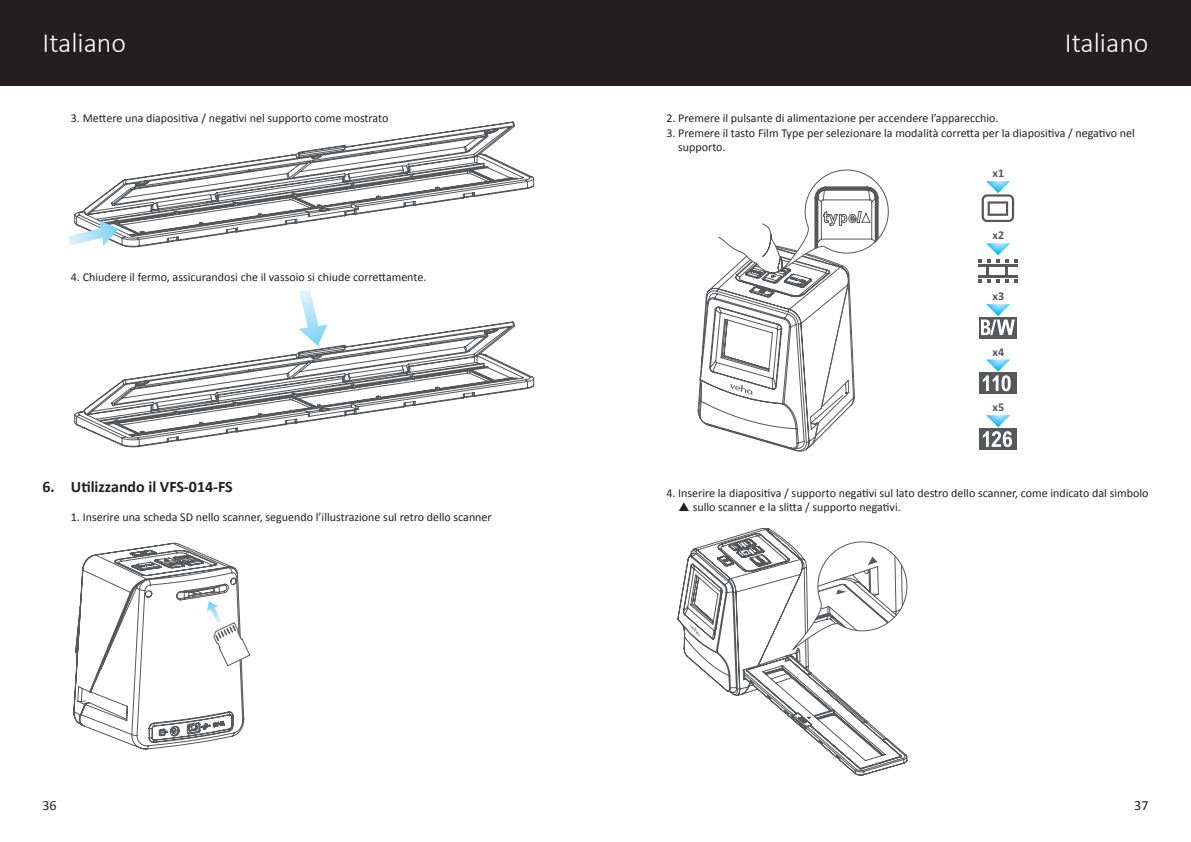
<style>
.page{position:relative;width:1191px;height:842px;background:#fff}
.page>*{position:absolute;margin:0;border:0;box-sizing:border-box;transform-origin:0 0}
.t1{font:300 28px "Calibri";color:#fff}
.t2{font:700 16px "Calibri";color:#231f20}
.t3{font:14px "Calibri";color:#231f20}
.t4{font:12px/14.4px "Calibri";color:#231f20}
.t5{font:700 12px "Calibri";color:#57585a}
</style>
<div class="page">
<div style="left:0;top:0;width:1191px;height:85px;background:#231f20"></div>
<svg style="left:299px;top:290px;width:19px;height:32px"></svg>
<svg style="left:74px;top:322px;width:460px;height:125px"></svg>
<svg style="left:74px;top:122px;width:460px;height:125px"></svg>
<svg style="left:68px;top:220px;width:51px;height:26px"></svg>
<svg style="left:74px;top:543px;width:176px;height:206px"></svg>
<svg style="left:698px;top:170px;width:190px;height:281px"></svg>
<svg style="left:981px;top:181px;width:33px;height:41px"></svg>
<svg style="left:978px;top:243px;width:39px;height:40px"></svg>
<div style="left:979px;top:317px;width:37px;height:21px;background:#57585a"></div>
<svg style="left:981px;top:304px;width:33px;height:31px"></svg>
<div style="left:979px;top:373px;width:37px;height:21px;background:#57585a"></div>
<svg style="left:983px;top:359px;width:27px;height:32px"></svg>
<div style="left:979px;top:429px;width:37px;height:21px;background:#57585a"></div>
<svg style="left:983px;top:415px;width:29px;height:32px"></svg>
<svg style="left:677px;top:528px;width:230px;height:247px"></svg>
<svg style="left:792px;top:541px;width:115px;height:109px"></svg>
<svg style="left:690px;top:624px;width:10px;height:13px"></svg>
<p class="t1" style="left:43px;top:26px;width:85px">Italiano</p>
<p class="t1" style="left:1065px;top:26px;width:85px">Italiano</p>
<p class="t4" style="left:71px;top:111px;width:319px">3. Mettere una diapositiva / negativi nel supporto come mostrato</p>
<p class="t4" style="left:71px;top:270px;width:357px">4. Chiudere il fermo, assicurandosi che il vassoio si chiude correttamente.</p>
<p class="t2" style="left:43px;top:476px;width:192px">6. Utilizzando il VFS-014-FS</p>
<p class="t4" style="left:71px;top:510px;width:422px">1. Inserire una scheda SD nello scanner, seguendo l’illustrazione sul retro dello scanner</p>
<p class="t4" style="left:666px;top:111px;width:334px">2. Premere il pulsante di alimentazione per accendere l’apparecchio.</p>
<p class="t4" style="left:678px;top:126px;width:458px;text-indent:-12px">3. Premere il tasto Film Type per selezionare la modalità corretta per la diapositiva / negativo nel supporto.</p>
<p class="t5" style="left:992px;top:166px;width:13px">x1</p>
<p class="t5" style="left:992px;top:228px;width:13px">x2</p>
<p class="t5" style="left:992px;top:289px;width:13px">x3</p>
<p class="t5" style="left:992px;top:344px;width:13px">x4</p>
<p class="t5" style="left:992px;top:400px;width:13px">x5</p>
<p class="t4" style="left:692px;top:486px;width:457px;text-indent:-26px">4. Inserire la diapositiva / supporto negativi sul lato destro dello scanner, come indicato dal simbolo sullo scanner e la slitta / supporto negativi.</p>
<p class="t3" style="left:43px;top:796px;width:16px">36</p>
<p class="t3" style="left:1134px;top:796px;width:16px">37</p>
</div>
